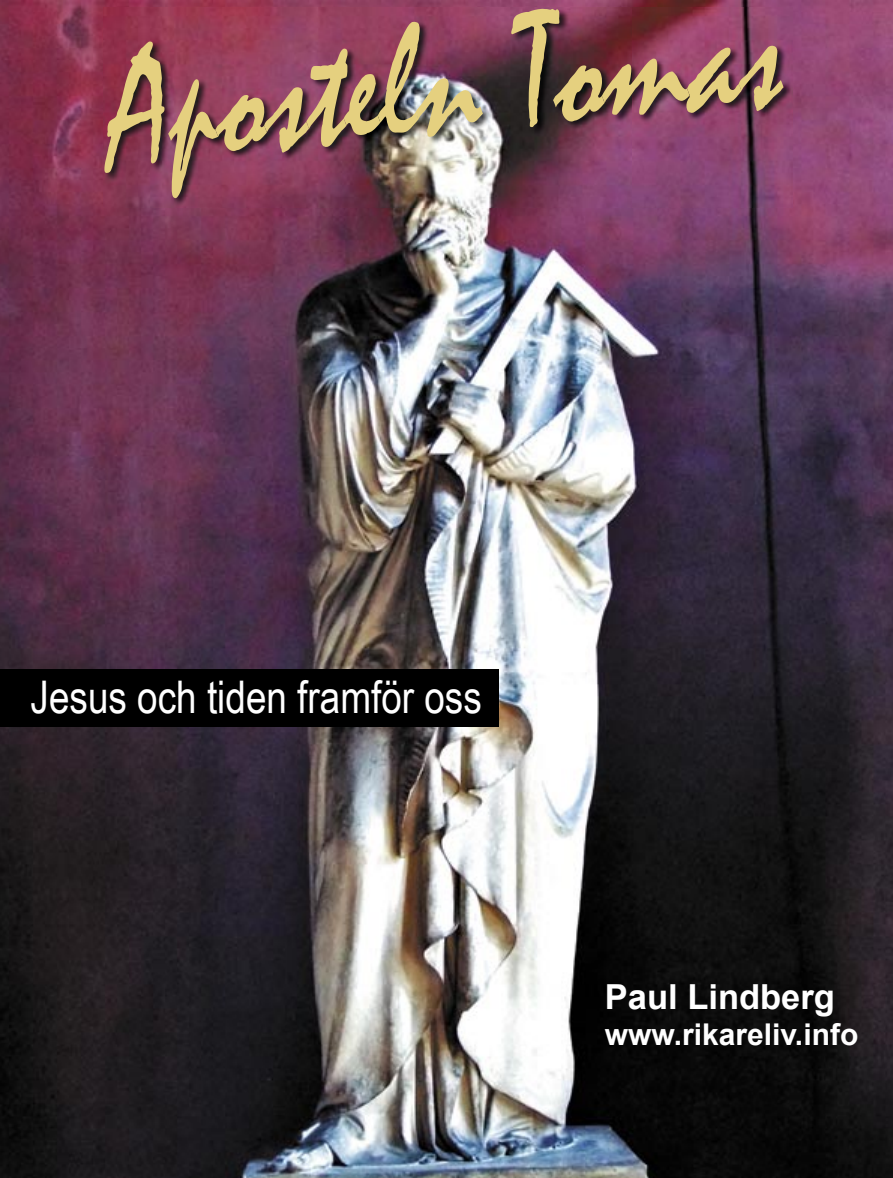
<style>
.page{position:relative;width:893px;height:1178px;background:#fff}
.page>*{position:absolute;margin:0;border:0;box-sizing:border-box;transform-origin:0 0}
.t1{font:165px "Mistral";color:#e5d07f;scale:.84 1}
.t2{font:45px "Arial Narrow";color:#fff}
.t3{font:700 34.5px "Arial";color:#fff}
.t4{font:700 30px "Arial";color:#fff}
</style>
<div class="page">
<img style="left:0;top:0;width:893px;height:1178px">
<img style="left:103px;top:8px;width:690px;height:200px">
<div style="left:0;top:669px;width:499px;height:58px;background:#000"></div>
<h1 class="t1" style="left:97px;top:12px;width:806px;rotate:-5deg">Aposteln Tomas</h1>
<p class="t2" style="left:31px;top:664px;width:453px">Jesus och tiden framför oss</p>
<p class="t3" style="left:605px;top:974px;width:232px">Paul Lindberg</p>
<p class="t4" style="left:605px;top:1014px;width:255px">www.rikareliv.info</p>
</div>
